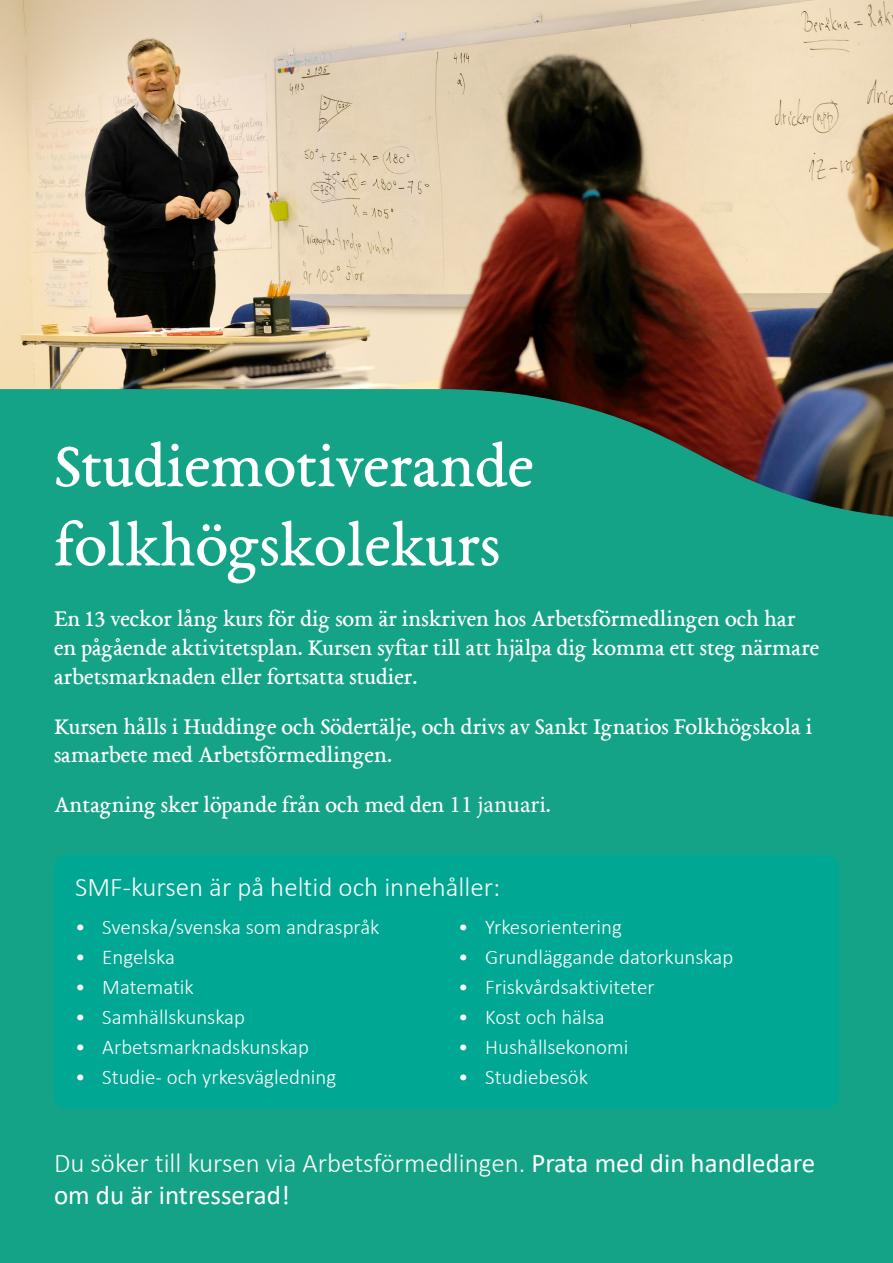
<style>
.page{position:relative;width:893px;height:1263px;background:#fff}
.page>*{position:absolute;margin:0;border:0;box-sizing:border-box;transform-origin:0 0}
.t1{font:66px "EB Garamond 08";color:#fff}
.t2{font:300 27px/32.4px "Calibri";color:#fff}
.t3{font:24px/28.8px "EB Garamond 08";color:#fff}
.t4{font:300 21px "Calibri";color:#fff}
.s1{font-family:"Minion Pro"}
.s2{font-weight:400}
</style>
<div class="page">
<img style="left:0;top:0;width:893px;height:389px">
<svg style="left:0;top:389px;width:893px;height:188px;background:#1e917a"></svg>
<div style="left:0;top:577px;width:893px;height:686px;background:#15a387"></div>
<div style="left:54px;top:855px;width:785px;height:254px;background:#00a893;border-radius:13px"></div>
<p class="t1" style="left:54px;top:423px;width:481px">Studiemotiverande</p>
<p class="t1" style="left:54px;top:502px;width:447px">folkhögskolekurs</p>
<p class="t3" style="left:54px;top:604px;width:767px">En 13 veckor lång kurs för dig som är inskriven hos Arbetsförmedlingen och har en pågående aktivitetsplan. Kursen syftar till att hjälpa dig komma ett steg närmare arbetsmarknaden eller fortsatta studier.</p>
<p class="t3" style="left:54px;top:711px;width:760px">Kursen hålls i Huddinge och Södertälje, och drivs av Sankt Ignatios Folkhögskola i samarbete med Arbetsförmedlingen.</p>
<p class="t3" style="left:54px;top:790px;width:498px">Antagning sker löpande från och med den <span class="s1">11 januari</span>.</p>
<p class="t2" style="left:75px;top:870px;width:426px">SMF-kursen är på heltid och innehåller:</p>
<p class="t4" style="left:75px;top:914px;width:12px">•</p>
<p class="t4" style="left:102px;top:914px;width:279px">Svenska/svenska som andraspråk</p>
<p class="t4" style="left:458px;top:914px;width:12px">•</p>
<p class="t4" style="left:485px;top:914px;width:138px">Yrkesorientering</p>
<p class="t4" style="left:75px;top:944px;width:12px">•</p>
<p class="t4" style="left:102px;top:944px;width:74px">Engelska</p>
<p class="t4" style="left:458px;top:944px;width:12px">•</p>
<p class="t4" style="left:485px;top:944px;width:250px">Grundläggande datorkunskap</p>
<p class="t4" style="left:75px;top:974px;width:12px">•</p>
<p class="t4" style="left:102px;top:974px;width:93px">Matematik</p>
<p class="t4" style="left:458px;top:974px;width:12px">•</p>
<p class="t4" style="left:485px;top:974px;width:171px">Friskvårdsaktiviteter</p>
<p class="t4" style="left:75px;top:1004px;width:12px">•</p>
<p class="t4" style="left:102px;top:1004px;width:144px">Samhällskunskap</p>
<p class="t4" style="left:458px;top:1004px;width:12px">•</p>
<p class="t4" style="left:485px;top:1004px;width:121px">Kost och hälsa</p>
<p class="t4" style="left:75px;top:1034px;width:12px">•</p>
<p class="t4" style="left:102px;top:1034px;width:208px">Arbetsmarknadskunskap</p>
<p class="t4" style="left:458px;top:1034px;width:12px">•</p>
<p class="t4" style="left:485px;top:1034px;width:145px">Hushållsekonomi</p>
<p class="t4" style="left:75px;top:1064px;width:12px">•</p>
<p class="t4" style="left:102px;top:1064px;width:236px">Studie- och yrkesvägledning</p>
<p class="t4" style="left:458px;top:1064px;width:12px">•</p>
<p class="t4" style="left:485px;top:1064px;width:104px">Studiebesök</p>
<p class="t2" style="left:54px;top:1146px;width:763px">Du söker till kursen via Arbetsförmedlingen. <span class="s2">Prata med din handledare om du är intresserad!</span></p>
</div>
